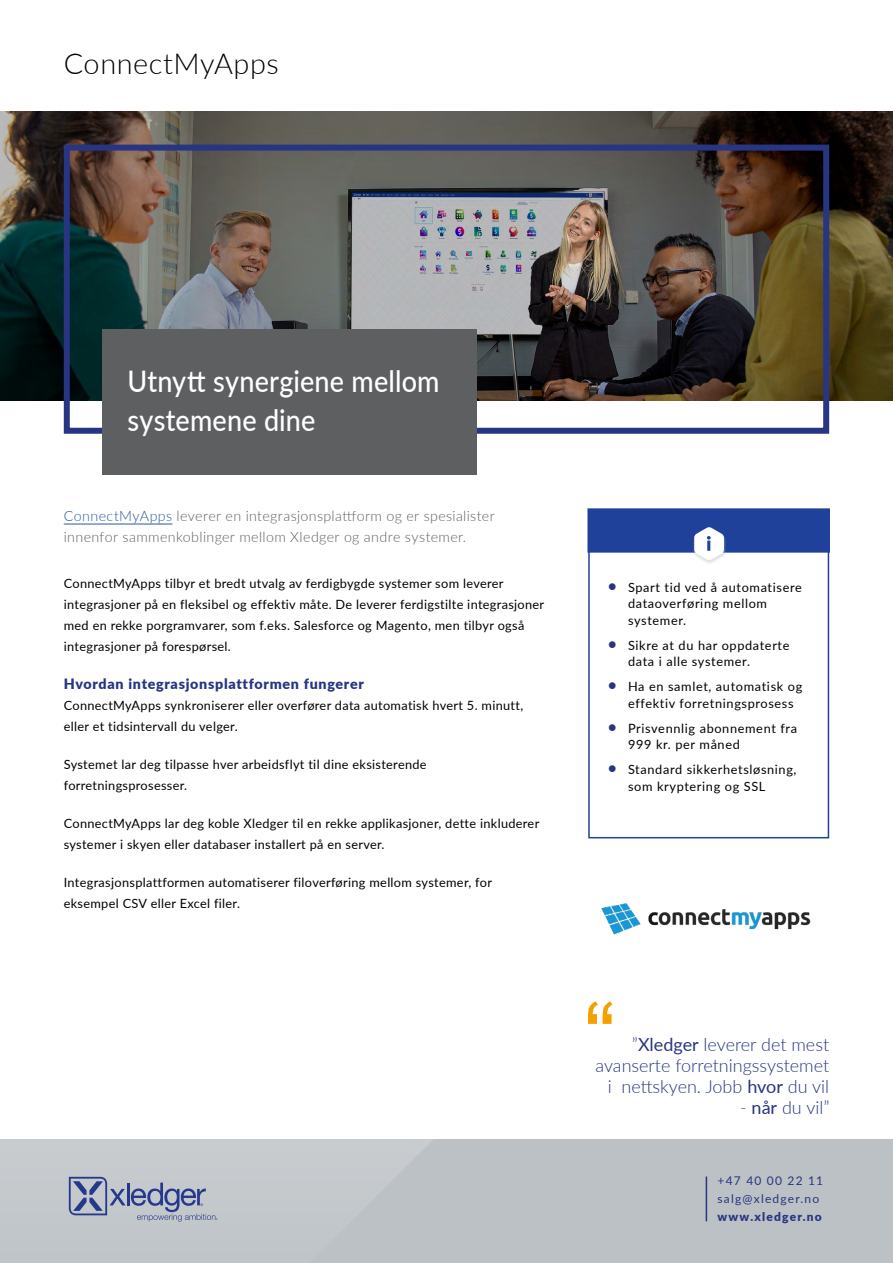
<style>
.page{position:relative;width:893px;height:1263px;background:#fff}
.page>*{position:absolute;margin:0;border:0;box-sizing:border-box;transform-origin:0 0}
.t1{font:500 29.7px/39.6px "Lato";letter-spacing:.01em;color:#fff;scale:.91 1}
.t2{font:300 28.95px "Lato";letter-spacing:.02em;color:#000}
.t3{font:300 18px/21px "Lato";color:#283583;text-align:right}
.t4{font:300 14.25px/21px "Lato";letter-spacing:.025em;color:#5e5f61}
.t5{font:900 14.25px "Lato";letter-spacing:.05em;color:#283583}
.t6{font:12.75px/21px "Lato";letter-spacing:.025em;color:#000}
.t7{font:12.75px/16.5px "Lato";letter-spacing:.05em;color:#000}
.t8{font:12px/18px "Lato";letter-spacing:.1em;color:#283583}
.t9{font:900 12px "Lato";letter-spacing:.1em;color:#283583}
.t10{font:3.6px "Arial";color:#25388b}
.t11{font:2.4px "Arial";color:#25388b}
.s1{color:#275b9b}
.s2{font-size:18px;color:#283583}
.s3{font-weight:400}
</style>
<div class="page">
<img style="left:0;top:111px;width:893px;height:289px">
<div style="left:64px;top:145px;width:765px;height:289px;border:6px solid #283583"></div>
<hr style="left:64px;top:524px;width:108px;height:1px;background:#275b9b">
<div style="left:102px;top:329px;width:374px;height:146px;background:#5e5f61"></div>
<svg style="left:588px;top:1001px;width:24px;height:23px"></svg>
<div style="left:587px;top:508px;width:243px;height:45px;background:#20419a;border:2px solid #20419a"></div>
<div style="left:588px;top:509px;width:241px;height:329px;border:2px solid #20419a"></div>
<div style="left:692px;top:528px;width:34px;height:36px;background:#bcc1c5;opacity:.5"></div>
<svg style="left:694px;top:527px;width:30px;height:33px"></svg>
<img style="left:601px;top:903px;width:210px;height:32px">
<div style="left:0;top:1139px;width:893px;height:124px;background:#bcc1c5"></div>
<svg style="left:0;top:1139px;width:432px;height:83px;fill:#c6cacd"></svg>
<hr style="left:706px;top:1176px;width:1px;height:45px;background:#283583">
<svg style="left:69px;top:1177px;width:146px;height:44px"></svg>
<h2 class="t2" style="left:64px;top:44px;width:217px">ConnectMyApps</h2>
<h1 class="t1" style="left:128px;top:360px;width:344px">Utnytt synergiene mellom systemene dine</h1>
<p class="t4" style="left:64px;top:504px;width:432px"><span class="s1">ConnectMyApps</span> leverer en integrasjonsplattform og er spesialister innenfor sammenkoblinger mellom Xledger og andre systemer.</p>
<p class="t6" style="left:64px;top:572px;width:482px">ConnectMyApps tilbyr et bredt utvalg av ferdigbygde systemer som leverer integrasjoner på en fleksibel og effektiv måte. De leverer ferdigstilte integrasjoner med en rekke porgramvarer, som f.eks. Salesforce og Magento, men tilbyr også integrasjoner på forespørsel.</p>
<p class="t5" style="left:64px;top:673px;width:302px">Hvordan integrasjonsplattformen fungerer</p>
<p class="t6" style="left:64px;top:694px;width:461px">ConnectMyApps synkroniserer eller overfører data automatisk hvert 5. minutt, eller et tidsintervall du velger.</p>
<p class="t6" style="left:64px;top:753px;width:364px">Systemet lar deg tilpasse hver arbeidsflyt til dine eksisterende forretningsprosesser.</p>
<p class="t6" style="left:64px;top:812px;width:477px">ConnectMyApps lar deg koble Xledger til en rekke applikasjoner, dette inkluderer systemer i skyen eller databaser installert på en server.</p>
<p class="t6" style="left:64px;top:871px;width:430px">Integrasjonsplattformen automatiserer filoverføring mellom systemer, for eksempel CSV eller Excel filer.</p>
<p class="t10" style="left:201px;top:1202px;width:4px">®</p>
<p class="t7" style="left:628px;top:578px;width:175px;text-indent:-21px"><span class="s2">•</span> Spart tid ved å automatisere dataoverføring mellom systemer.</p>
<p class="t7" style="left:628px;top:636px;width:163px;text-indent:-21px"><span class="s2">•</span> Sikre at du har oppdaterte data i alle systemer.</p>
<p class="t7" style="left:628px;top:678px;width:176px;text-indent:-21px"><span class="s2">•</span> Ha en samlet, automatisk og effektiv forretningsprosess</p>
<p class="t7" style="left:628px;top:719px;width:170px;text-indent:-21px"><span class="s2">•</span> Prisvennlig abonnement fra<br>999 kr. per måned</p>
<p class="t7" style="left:628px;top:761px;width:170px;text-indent:-21px"><span class="s2">•</span> Standard sikkerhetsløsning, som kryptering og SSL</p>
<h3 class="t3" style="left:595px;top:1033px;width:235px">”<span class="s3">Xledger</span> leverer det mest avanserte forretningssystemet i nettskyen. Jobb <span class="s3">hvor</span> du vil</h3>
<h3 class="t3" style="left:740px;top:1096px;width:91px">- <span class="s3">når</span> du vil”</h3>
<p class="t8" style="left:718px;top:1171px;width:107px">+47 40 00 22 11 salg@xledger.no</p>
<p class="t11" style="left:216px;top:1217px;width:3px">®</p>
<p class="t9" style="left:718px;top:1208px;width:106px">www.xledger.no</p>
</div>
